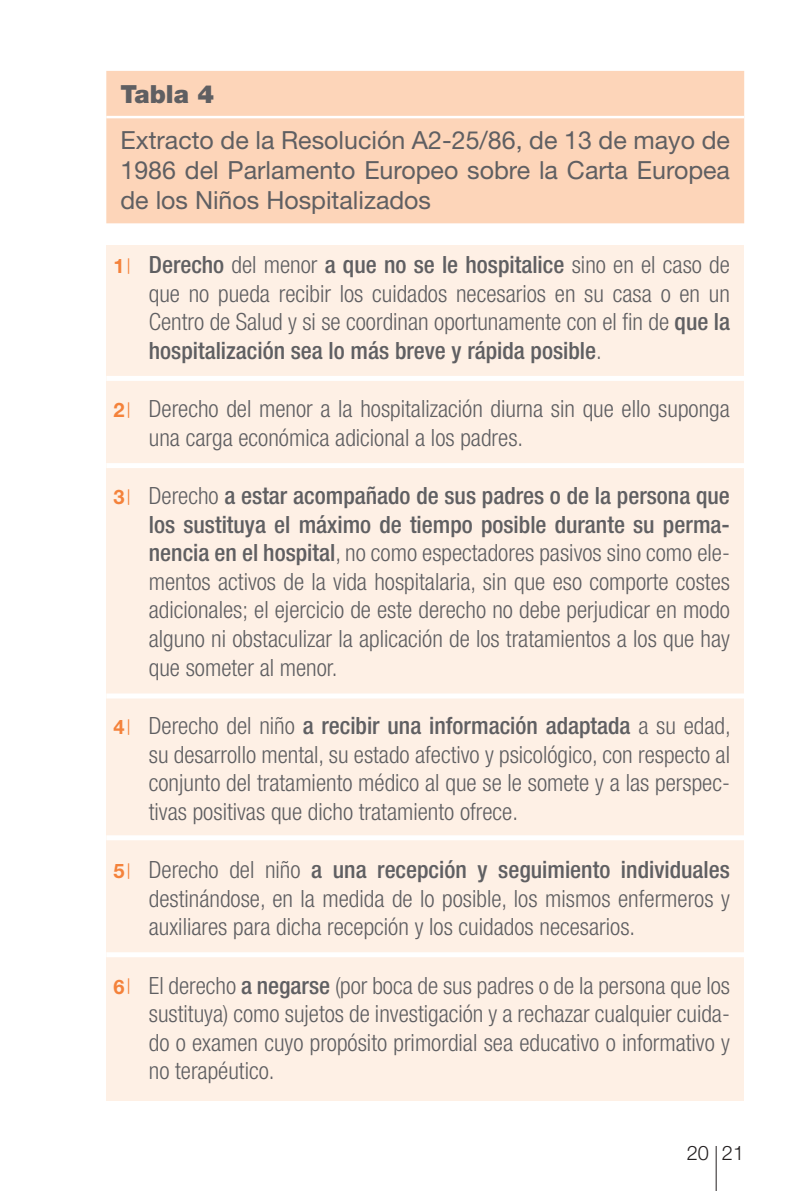
<style>
.page{position:relative;width:808px;height:1191px;background:#fff}
.page>*{position:absolute;margin:0;border:0;box-sizing:border-box;transform-origin:0 0}
.t1{font:25px/30px "Helvetica Neue LT Std";color:#5f5f62;text-align:justify}
.t2{font:900 25px "Helvetica Neue LT Std";color:#5f5f62}
.t3{font:300 condensed 23.75px/28.5px "Helvetica Neue LT Std";color:#5f5f62;text-align:justify}
.t4{font:300 20px "Helvetica Neue LT Std";color:#231f20}
.s1{font-weight:700;font-stretch:normal;font-size:20px;color:#f4823b}
.s2{font-family:"Blender";font-weight:400;font-stretch:normal;font-size:20px;color:#f4823b}
.s3{font-weight:500}
</style>
<div class="page">
<hr style="left:716px;top:1146px;width:1px;height:45px;background:#231f20">
<div style="left:106px;top:245px;width:638px;height:856px;background:#fef0e5"></div>
<div style="left:106px;top:71px;width:638px;height:152px;background:#fdd5b9"></div>
<hr style="left:106px;top:116px;width:638px;height:2px;background:#fff">
<div style="left:106px;top:376px;width:638px;height:5px;background:#fff"></div>
<div style="left:106px;top:463px;width:638px;height:5px;background:#fff"></div>
<div style="left:106px;top:693px;width:638px;height:5px;background:#fff"></div>
<div style="left:106px;top:835px;width:638px;height:5px;background:#fff"></div>
<div style="left:106px;top:952px;width:638px;height:5px;background:#fff"></div>
<p class="t2" style="left:120px;top:79px;width:95px">Tabla 4</p>
<p class="t1" style="left:120px;top:125px;width:611px">Extracto de la Resolución A2-25/86, de 13 de mayo de 1986 del Parlamento Europeo sobre la Carta Europea de los Niños Hospitalizados</p>
<p class="t3" style="left:149px;top:250px;width:583px;text-indent:-35px"><span class="s1">1</span> <span class="s2">|</span> <span class="s3">Derecho</span> del menor <span class="s3">a que no se le hospitalice</span> sino en el caso de que no pueda recibir los cuidados necesarios en su casa o en un Centro de Salud y si se coordinan oportunamente con el fin de <span class="s3">que la hospitalización sea lo más breve y rápida posible</span>.</p>
<p class="t3" style="left:149px;top:394px;width:582px;text-indent:-35px"><span class="s1">2</span> <span class="s2">|</span> Derecho del menor a la hospitalización diurna sin que ello suponga una carga económica adicional a los padres.</p>
<p class="t3" style="left:149px;top:481px;width:583px;text-indent:-35px"><span class="s1">3</span> <span class="s2">|</span> Derecho <span class="s3">a estar acompañado de sus padres o de la persona que los sustituya el máximo de tiempo posible durante su perma&shy;nencia en el hospital</span>, no como espectadores pasivos sino como ele&shy;mentos activos de la vida hospitalaria, sin que eso comporte costes adicionales; el ejercicio de este derecho no debe perjudicar en modo alguno ni obstaculizar la aplicación de los tratamientos a los que hay que someter al menor.</p>
<p class="t3" style="left:149px;top:711px;width:583px;text-indent:-35px"><span class="s1">4</span> <span class="s2">|</span> Derecho del niño <span class="s3">a recibir una información adaptada</span> a su edad, su desarrollo mental, su estado afectivo y psicológico, con respecto al conjunto del tratamiento médico al que se le somete y a las perspec&shy;tivas positivas que dicho tratamiento ofrece.</p>
<p class="t3" style="left:149px;top:855px;width:583px;text-indent:-35px"><span class="s1">5</span> <span class="s2">|</span> Derecho del niño <span class="s3">a una recepción y seguimiento individuales </span>destinándose, en la medida de lo posible, los mismos enfermeros y auxiliares para dicha recepción y los cuidados necesarios.</p>
<p class="t3" style="left:149px;top:970px;width:583px;text-indent:-35px"><span class="s1">6</span> <span class="s2">|</span> El derecho <span class="s3">a negarse</span> (por boca de sus padres o de la persona que los sustituya) como sujetos de investigación y a rechazar cualquier cuida&shy;do o examen cuyo propósito primordial sea educativo o informativo y no terapéutico.</p>
<p class="t4" style="left:687px;top:1140px;width:59px">20 21</p>
</div>
